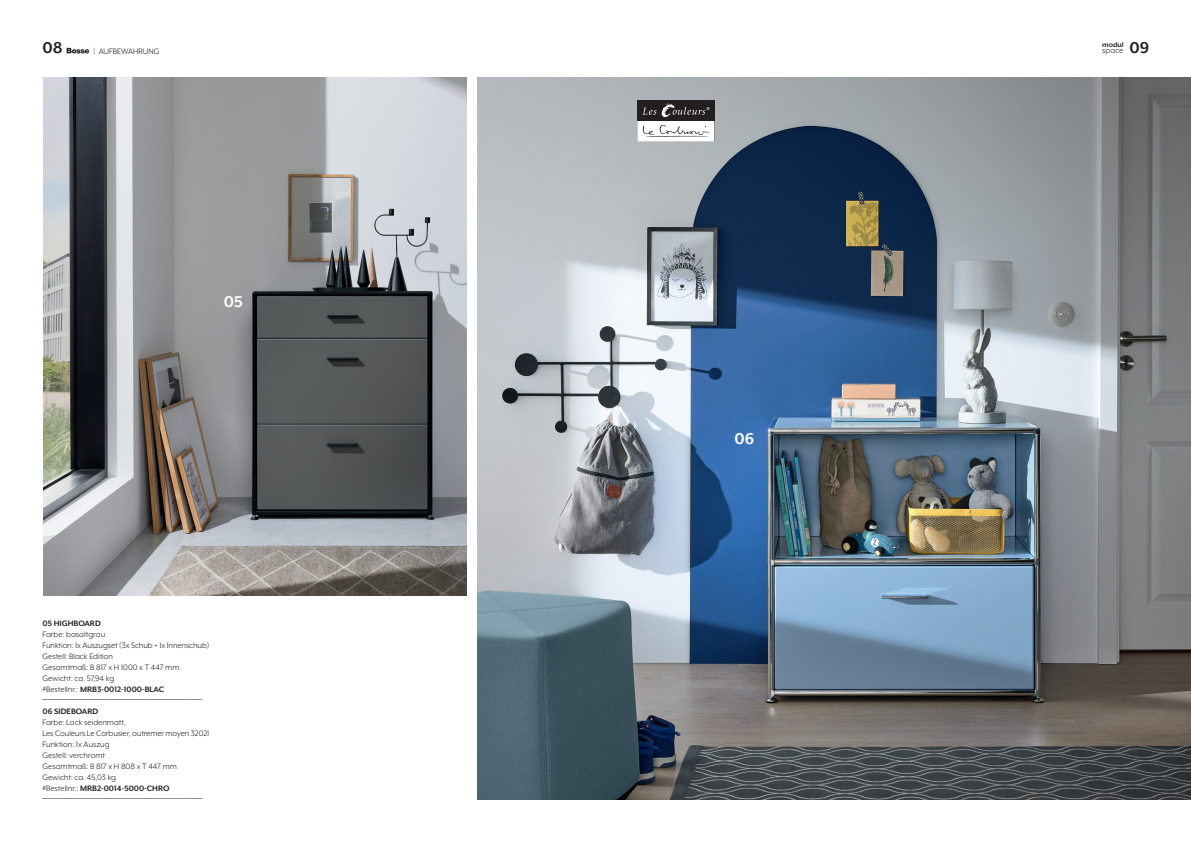
<style>
.page{position:relative;width:1191px;height:842px;background:#fff}
.page>*{position:absolute;margin:0;border:0;box-sizing:border-box;transform-origin:0 0}
.t1{font:700 18px "Mr Eaves XL Mod OT";color:#231f20}
.t2{font:700 18px "Mr Eaves XL Mod OT";color:#fff}
.t3{font:9px/11px "Mr Eaves XL Mod OT";color:#231f20}
.t4{font:9px/12px "Mr Eaves XL Mod OT";color:#231f20}
.t5{font:700 9px "Mr Eaves XL Mod OT";color:#231f20}
.t6{font:700 8px "Mr Eaves XL Mod OT";color:#231f20}
.s1{font-weight:700}
</style>
<div class="page">
<svg style="left:67px;top:48px;width:22px;height:6px"></svg>
<img style="left:477px;top:78px;width:714px;height:721px">
<img style="left:43px;top:78px;width:423px;height:517px">
<svg style="left:637px;top:101px;width:77px;height:41px"></svg>
<h1 class="t1" style="left:43px;top:38px;width:22px">08</h1>
<h1 class="t1" style="left:1129px;top:38px;width:21px">09</h1>
<p class="t6" style="left:1102px;top:41px;width:23px">modul</p>
<p class="t3" style="left:94px;top:45px;width:67px">| AUFBEWAHRUNG</p>
<p class="t3" style="left:1102px;top:45px;width:23px">space</p>
<p class="t2" style="left:224px;top:292px;width:20px">05</p>
<p class="t5" style="left:43px;top:618px;width:60px">05 HIGHBOARD</p>
<p class="t3" style="left:43px;top:629px;width:64px">Farbe: basaltgrau</p>
<p class="t3" style="left:43px;top:640px;width:168px">Funktion: 1x Auszugset (3x Schub + 1x Innenschub)</p>
<p class="t3" style="left:43px;top:651px;width:72px">Gestell: Black Edition</p>
<p class="t3" style="left:43px;top:662px;width:138px">Gesamtmaß: B 817 x H 1000 x T 447 mm</p>
<p class="t3" style="left:43px;top:673px;width:123px">Gewicht: ca. 57,94 kg<br>#Bestellnr.: <span class="s1">MRB3-0012-1000-BLAC</span></p>
<p class="t4" style="left:43px;top:693px;width:161px">––––––––––––––––––––––––––––––––––––––––––––<br><span class="s1">06 SIDEBOARD</span></p>
<p class="t3" style="left:43px;top:717px;width:168px">Farbe: Lack seidenmatt,<br>Les Couleurs Le Corbusier, outremer moyen 32021</p>
<p class="t3" style="left:43px;top:739px;width:69px">Funktion: 1x Auszug</p>
<p class="t3" style="left:43px;top:750px;width:64px">Gestell: verchromt</p>
<p class="t3" style="left:43px;top:761px;width:136px">Gesamtmaß: B 817 x H 808 x T 447 mm</p>
<p class="t3" style="left:43px;top:772px;width:129px">Gewicht: ca. 45,03 kg<br>#Bestellnr.: <span class="s1">MRB2-0014-5000-CHRO</span></p>
<p class="t4" style="left:43px;top:792px;width:161px">––––––––––––––––––––––––––––––––––––––––––––</p>
<p class="t2" style="left:734px;top:428px;width:21px">06</p>
</div>
